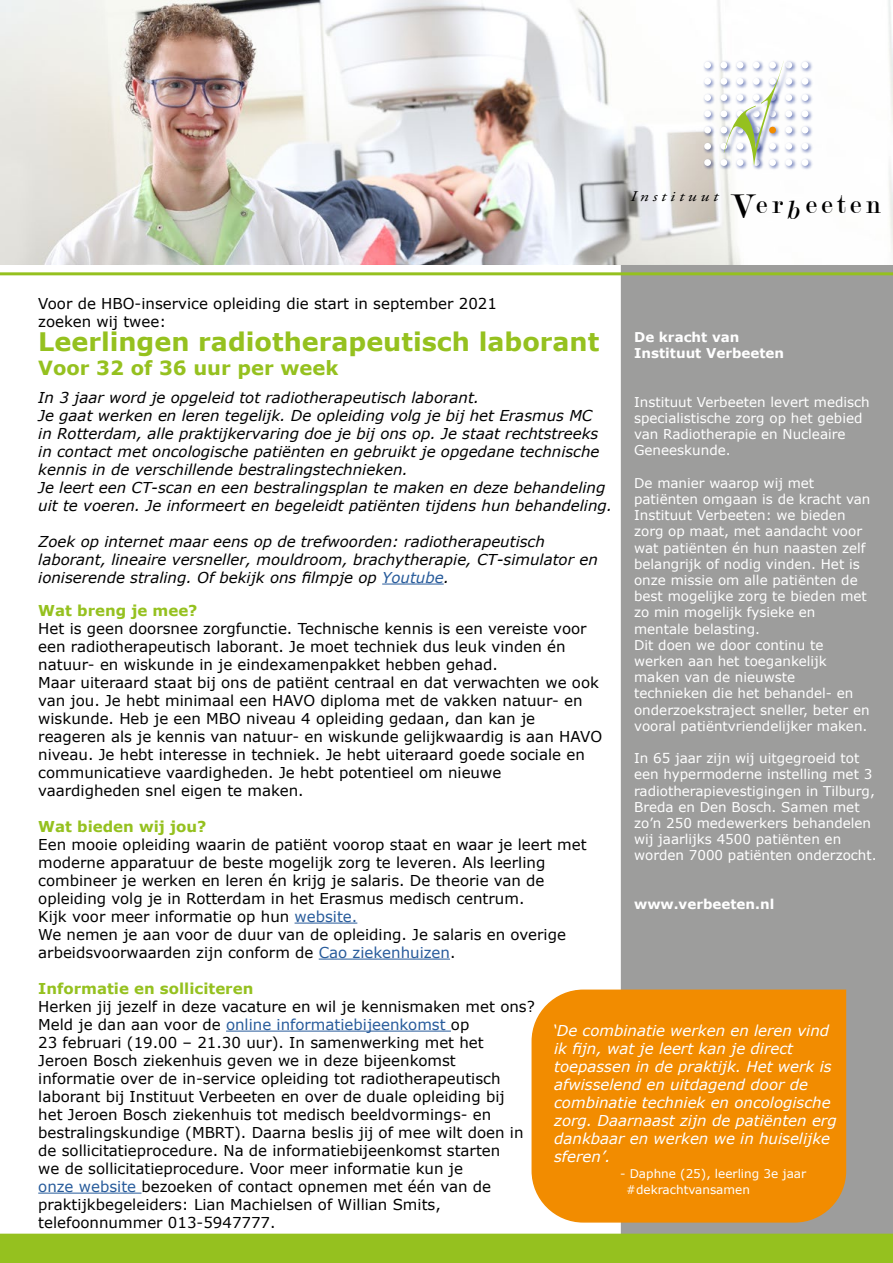
<style>
.page{position:relative;width:893px;height:1263px;background:#fff}
.page>*{position:absolute;margin:0;border:0;box-sizing:border-box;transform-origin:0 0}
.t1{font:36.75px "Modern";color:#000}
.t2{font:28.05px "Modern";letter-spacing:.16em;color:#000}
.t3{font:700 25.5px "Verdana";color:#95c11f}
.t4{font:700 19.5px "Verdana";color:#95c11f}
.t5{font:15px/18px "Verdana";color:#000}
.t6{font:italic 15px/18px "Verdana";color:#000}
.t7{font:italic 15px/18px "Verdana";color:#fff}
.t8{font:700 15px "Verdana";color:#95c11f}
.t9{font:italic 14.85px "Adobe Garamond Pro";letter-spacing:.22em;color:#000;scale:1.19 1}
.t10{font:13.5px/16.2px "Verdana";color:#fff}
.t11{font:700 13.5px/16.2px "Verdana";color:#fff}
.t12{font:12px/16.2px "Verdana";color:#fff}
.s1{font-style:italic}
.s2{color:#275b9b}
</style>
<div class="page">
<div style="left:622px;top:245px;width:270px;height:1017px;background:#9d9d9c"></div>
<div style="left:0;top:1233px;width:893px;height:30px;background:#95c11f"></div>
<hr style="left:0;top:272px;width:893px;height:3px;background:#95c11f">
<div style="left:531px;top:989px;width:316px;height:234px;background:#f28c00"></div>
<img style="left:0;top:0;width:893px;height:265px">
<img style="left:701px;top:59px;width:113px;height:97px">
<div style="left:704px;top:62px;width:7px;height:7px;background:#fff;border-radius:50%"></div>
<div style="left:720px;top:62px;width:7px;height:7px;background:#fff;border-radius:50%"></div>
<div style="left:802px;top:62px;width:6px;height:7px;background:#fff;border-radius:50%"></div>
<div style="left:704px;top:78px;width:7px;height:7px;background:#fff;border-radius:50%"></div>
<div style="left:720px;top:78px;width:7px;height:7px;background:#fff;border-radius:50%"></div>
<div style="left:802px;top:78px;width:6px;height:7px;background:#fff;border-radius:50%"></div>
<div style="left:704px;top:94px;width:7px;height:7px;background:#fff;border-radius:50%"></div>
<div style="left:720px;top:94px;width:7px;height:7px;background:#fff;border-radius:50%"></div>
<div style="left:802px;top:94px;width:6px;height:7px;background:#fff;border-radius:50%"></div>
<div style="left:704px;top:110px;width:7px;height:7px;background:#fff;border-radius:50%"></div>
<div style="left:720px;top:110px;width:7px;height:7px;background:#fff;border-radius:50%"></div>
<div style="left:802px;top:110px;width:6px;height:7px;background:#fff;border-radius:50%"></div>
<div style="left:704px;top:127px;width:7px;height:6px;background:#fff;border-radius:50%"></div>
<div style="left:720px;top:127px;width:7px;height:6px;background:#fff;border-radius:50%"></div>
<svg style="left:802px;top:127px;width:6px;height:6px"></svg>
<div style="left:704px;top:143px;width:7px;height:7px;background:#fff;border-radius:50%"></div>
<div style="left:720px;top:143px;width:7px;height:7px;background:#fff;border-radius:50%"></div>
<div style="left:802px;top:143px;width:6px;height:7px;background:#fff;border-radius:50%"></div>
<img style="left:701px;top:156px;width:113px;height:16px">
<div style="left:704px;top:159px;width:7px;height:7px;background:#fff;border-radius:50%"></div>
<div style="left:720px;top:159px;width:7px;height:7px;background:#fff;border-radius:50%"></div>
<div style="left:802px;top:159px;width:6px;height:7px;background:#fff;border-radius:50%"></div>
<img style="left:724px;top:57px;width:69px;height:114px">
<svg style="left:724px;top:60px;width:60px;height:105px"></svg>
<hr style="left:382px;top:584px;width:62px;height:1px;background:#275b9b">
<hr style="left:295px;top:923px;width:62px;height:1px;background:#275b9b">
<hr style="left:319px;top:959px;width:131px;height:1px;background:#275b9b">
<hr style="left:226px;top:1031px;width:225px;height:1px;background:#275b9b">
<hr style="left:38px;top:1193px;width:103px;height:1px;background:#275b9b">
<p class="t9" style="left:630px;top:188px;width:75px">Instituut</p>
<h2 class="t2" style="left:756px;top:190px;width:126px">er <span class="s1">b</span>eeten</h2>
<h1 class="t1" style="left:730px;top:188px;width:26px">V</h1>
<p class="t5" style="left:38px;top:294px;width:460px">Voor de HBO-inservice opleiding die start in september 2021 zoeken wij twee:</p>
<p class="t11" style="left:634px;top:329px;width:151px">De kracht van<br>Instituut Verbeeten</p>
<p class="t10" style="left:634px;top:394px;width:237px">Instituut Verbeeten levert medisch specialistische zorg op het gebied van Radiotherapie en Nucleaire<br>Geneeskunde.</p>
<p class="t10" style="left:634px;top:475px;width:238px">De manier waarop wij met patiënten omgaan is de kracht van<br>Instituut Verbeeten: we bieden zorg op maat, met aandacht voor wat patiënten én hun naasten zelf belangrijk of nodig vinden. Het is onze missie om alle patiënten de best mogelijke zorg te bieden met zo min mogelijk fysieke en mentale belasting.<br>Dit doen we door continu te werken aan het toegankelijk maken van de nieuwste technieken die het behandel- en onderzoekstraject sneller, beter en vooral patiëntvriendelijker maken.</p>
<p class="t10" style="left:634px;top:750px;width:244px">In 65 jaar zijn wij uitgegroeid tot een hypermoderne instelling met 3 radiotherapievestigingen in Tilburg, Breda en Den Bosch. Samen met zo’n 250 medewerkers behandelen wij jaarlijks 4500 patiënten en worden 7000 patiënten onderzocht.</p>
<p class="t11" style="left:634px;top:896px;width:142px">www.verbeeten.nl</p>
<h3 class="t3" style="left:38px;top:324px;width:563px">Leerlingen radiotherapeutisch laborant</h3>
<h3 class="t4" style="left:38px;top:354px;width:302px">Voor 32 of 36 uur per week</h3>
<p class="t6" style="left:38px;top:388px;width:576px">In 3 jaar word je opgeleid tot radiotherapeutisch laborant.<br>Je gaat werken en leren tegelijk. De opleiding volg je bij het Erasmus MC<br>in Rotterdam, alle praktijkervaring doe je bij ons op. Je staat rechtstreeks in contact met oncologische patiënten en gebruikt je opgedane technische kennis in de verschillende bestralingstechnieken.<br>Je leert een CT-scan en een bestralingsplan te maken en deze behandeling uit te voeren. Je informeert en begeleidt patiënten tijdens hun behandeling.</p>
<p class="t6" style="left:38px;top:532px;width:561px">Zoek op internet maar eens op de trefwoorden: radiotherapeutisch laborant, lineaire versneller, mouldroom, brachytherapie, CT-simulator en ioniserende straling. Of bekijk ons filmpje op <span class="s2">Youtube</span>.</p>
<p class="t8" style="left:38px;top:600px;width:161px">Wat breng je mee?</p>
<p class="t5" style="left:38px;top:619px;width:565px">Het is geen doorsnee zorgfunctie. Technische kennis is een vereiste voor een radiotherapeutisch laborant. Je moet techniek dus leuk vinden én natuur- en wiskunde in je eindexamenpakket hebben gehad.<br>Maar uiteraard staat bij ons de patiënt centraal en dat verwachten we ook van jou. Je hebt minimaal een HAVO diploma met de vakken natuur- en wiskunde. Heb je een MBO niveau 4 opleiding gedaan, dan kan je reageren als je kennis van natuur- en wiskunde gelijkwaardig is aan HAVO niveau. Je hebt interesse in techniek. Je hebt uiteraard goede sociale en communicatieve vaardigheden. Je hebt potentieel om nieuwe vaardigheden snel eigen te maken.</p>
<p class="t8" style="left:38px;top:816px;width:170px">Wat bieden wij jou?</p>
<p class="t5" style="left:38px;top:835px;width:550px">Een mooie opleiding waarin de patiënt voorop staat en waar je leert met moderne apparatuur de beste mogelijk zorg te leveren. Als leerling combineer je werken en leren én krijg je salaris. De theorie van de opleiding volg je in Rotterdam in het Erasmus medisch centrum.<br>Kijk voor meer informatie op hun <span class="s2">website.<br></span>We nemen je aan voor de duur van de opleiding. Je salaris en overige arbeidsvoorwaarden zijn conform de <span class="s2">Cao ziekenhuizen</span>.</p>
<p class="t8" style="left:38px;top:978px;width:217px">Informatie en solliciteren</p>
<p class="t5" style="left:38px;top:997px;width:498px">Herken jij jezelf in deze vacature en wil je kennismaken met ons?<br>Meld je dan aan voor de <span class="s2">online informatiebijeenkomst</span> op<br>23 februari (19.00 – 21.30 uur). In samenwerking met het Jeroen Bosch ziekenhuis geven we in deze bijeenkomst informatie over de in-service opleiding tot radiotherapeutisch laborant bij Instituut Verbeeten en over de duale opleiding bij<br>het Jeroen Bosch ziekenhuis tot medisch beeldvormings- en bestralingskundige (MBRT). Daarna beslis jij of mee wilt doen in de sollicitatieprocedure. Na de informatiebijeenkomst starten<br>we de sollicitatieprocedure. Voor meer informatie kun je<br><span class="s2">onze website</span> bezoeken of contact opnemen met één van de praktijkbegeleiders: Lian Machielsen of Willian Smits, telefoonnummer 013-5947777.</p>
<p class="t7" style="left:553px;top:1021px;width:285px">‘De combinatie werken en leren vind ik fijn, wat je leert kan je direct toepassen in de praktijk. Het werk is afwisselend en uitdagend door de combinatie techniek en oncologische zorg. Daarnaast zijn de patiënten erg dankbaar en werken we in huiselijke sferen’.</p>
<p class="t12" style="left:626px;top:1165px;width:181px;text-indent:-6px">- Daphne (25), leerling 3e jaar #dekrachtvansamen</p>
</div>
